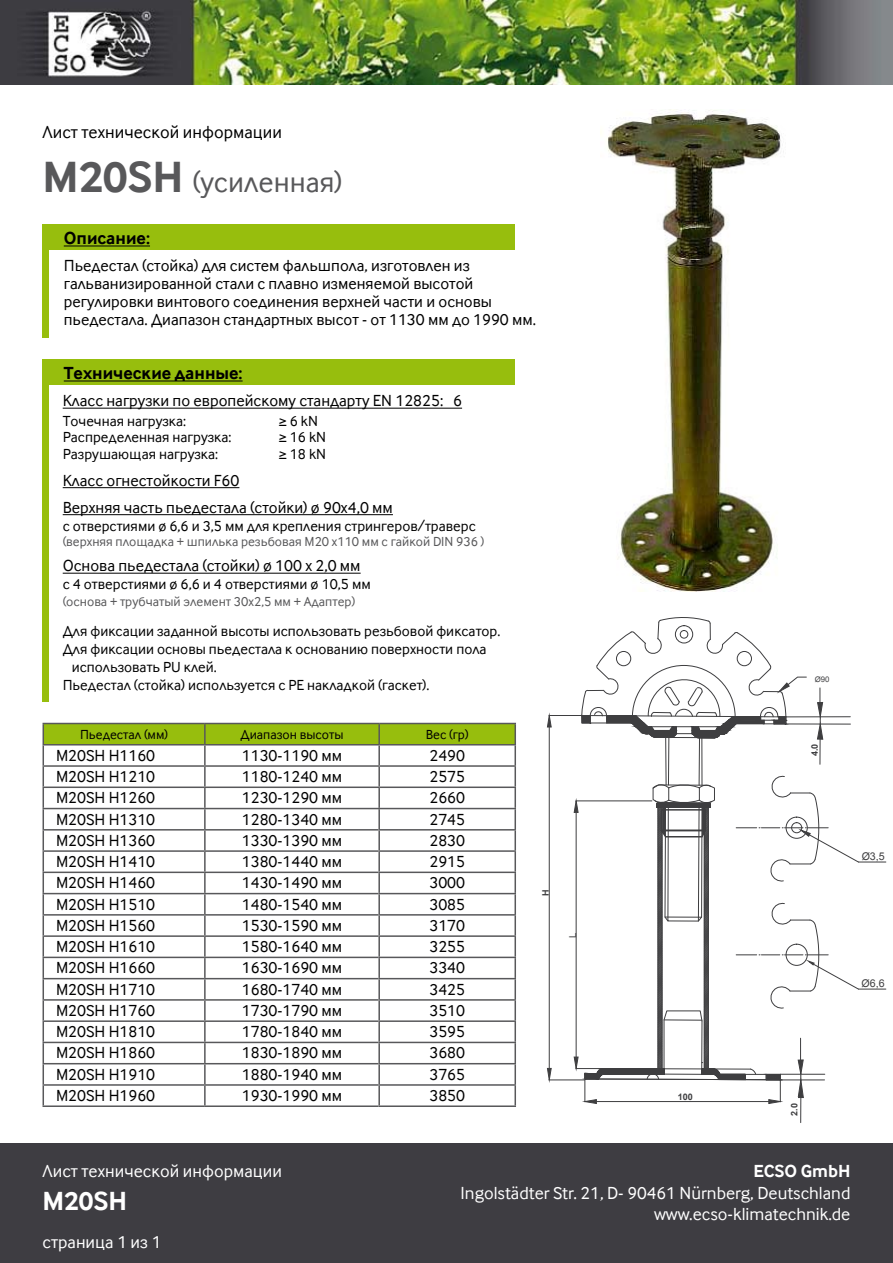
<style>
.page{position:relative;width:893px;height:1263px;background:#fff}
.page>*{position:absolute;margin:0;border:0;box-sizing:border-box;transform-origin:0 0}
.t1{font:30px "Yota Inter Face";color:#58585a}
.t2{font:700 27px "Yota Inter Face";color:#fff}
.t3{font:18px/21.6px "Yota Inter Face";color:#fff;text-align:right}
.t4{font:700 18px "Yota Inter Face";color:#000}
.t5{font:18px "Yota Inter Face";color:#000}
.t6{font:700 18px "Yota Inter Face";color:#fff}
.t7{font:16.5px/18px "Yota Inter Face";color:#000}
.t8{font:15px "Yota Inter Face";color:#000}
.t9{font:13.5px "Yota Inter Face";color:#58585a}
.t10{font:13.5px "Yota Inter Face";color:#000}
.t11{font:10.65px "Arial";color:#3e3e40}
.t12{font:9.6px "Arial";color:#3e3e40}
.t13{font:700 9px "Arial";color:#3e3e40}
.s1{font-weight:700;font-size:45px}
</style>
<div class="page">
<div style="left:43px;top:224px;width:471px;height:26px;background:#97be0d"></div>
<img style="left:0;top:0;width:893px;height:84px">
<hr style="left:64px;top:246px;width:86px;height:1px;background:#000">
<div style="left:43px;top:231px;width:6px;height:107px;background:#97be0d"></div>
<div style="left:0;top:1144px;width:893px;height:119px;background:#3e3d42"></div>
<img style="left:607px;top:109px;width:177px;height:482px">
<hr style="left:43px;top:1105px;width:162px;height:2px;background:#58585a">
<hr style="left:205px;top:1105px;width:173px;height:2px;background:#58585a">
<svg style="left:43px;top:723px;width:473px;height:382px"></svg>
<hr style="left:378px;top:1105px;width:138px;height:2px;background:#58585a">
<hr style="left:665px;top:737px;width:2px;height:48px;background:#3e3e40">
<hr style="left:668px;top:737px;width:1px;height:48px;background:#3e3e40">
<hr style="left:701px;top:738px;width:1px;height:47px;background:#3e3e40">
<hr style="left:699px;top:738px;width:1px;height:47px;background:#3e3e40">
<hr style="left:549px;top:715px;width:33px;height:1px;background:#3e3e40">
<hr style="left:549px;top:1079px;width:36px;height:1px;background:#3e3e40">
<hr style="left:549px;top:727px;width:1px;height:341px;background:#3e3e40">
<svg style="left:547px;top:715px;width:5px;height:13px"></svg>
<svg style="left:547px;top:1068px;width:5px;height:13px"></svg>
<hr style="left:786px;top:716px;width:64px;height:1px;background:#3e3e40">
<hr style="left:786px;top:723px;width:64px;height:1px;background:#3e3e40">
<svg style="left:817px;top:688px;width:6px;height:76px"></svg>
<svg style="left:581px;top:617px;width:226px;height:122px"></svg>
<div style="left:43px;top:359px;width:471px;height:26px;background:#97be0d"></div>
<hr style="left:63px;top:408px;width:399px;height:1px;background:#000">
<hr style="left:63px;top:487px;width:176px;height:1px;background:#000">
<hr style="left:63px;top:514px;width:330px;height:1px;background:#000">
<hr style="left:63px;top:573px;width:298px;height:1px;background:#000">
<hr style="left:64px;top:381px;width:179px;height:1px;background:#000">
<div style="left:43px;top:378px;width:6px;height:323px;background:#97be0d"></div>
<svg style="left:573px;top:775px;width:313px;height:347px"></svg>
<p class="t5" style="left:43px;top:122px;width:241px">Лист технической информации</p>
<h1 class="t1" style="left:43px;top:165px;width:301px"><span class="s1">M20SH</span> (усиленная)</h1>
<p class="t4" style="left:64px;top:227px;width:88px">Описание:</p>
<p class="t7" style="left:64px;top:257px;width:474px">Пьедестал (стойка) для систем фальшпола, изготовлен из гальванизированной стали с плавно изменяемой высотой регулировки винтового соединения верхней части и основы пьедестала. Диапазон стандартных высот - от 1130 мм до 1990 мм.</p>
<p class="t4" style="left:64px;top:362px;width:180px">Технические данные:</p>
<p class="t7" style="left:63px;top:391px;width:401px">Класс нагрузки по европейскому стандарту EN 12825: 6</p>
<p class="t8" style="left:63px;top:412px;width:125px">Точечная нагрузка:</p>
<p class="t8" style="left:279px;top:412px;width:41px">≥ 6 kN</p>
<p class="t8" style="left:63px;top:429px;width:170px">Распределенная нагрузка:</p>
<p class="t8" style="left:279px;top:429px;width:49px">≥ 16 kN</p>
<p class="t8" style="left:63px;top:445px;width:157px">Разрушающая нагрузка:</p>
<p class="t8" style="left:279px;top:445px;width:49px">≥ 18 kN</p>
<p class="t7" style="left:63px;top:466px;width:332px;line-height:27px">Класс огнестойкости F60<br>Верхняя часть пьедестала (стойки) ø 90х4,0 мм</p>
<p class="t8" style="left:63px;top:517px;width:415px">с отверстиями ø 6,6 и 3,5 мм для крепления стрингеров/траверс</p>
<p class="t9" style="left:63px;top:533px;width:423px">(верхняя площадка + шпилька резьбовая М20 x110 мм с гайкой DIN 936 )</p>
<p class="t7" style="left:63px;top:556px;width:299px">Основа пьедестала (стойки) ø 100 х 2,0 мм</p>
<p class="t8" style="left:63px;top:576px;width:310px">с 4 отверстиями ø 6,6 и 4 отверстиями ø 10,5 мм</p>
<p class="t9" style="left:63px;top:593px;width:294px">(основа + трубчатый элемент 30х2,5 мм + Адаптер)</p>
<p class="t8" style="left:63px;top:622px;width:439px">Для фиксации заданной высоты использовать резьбовой фиксатор.</p>
<p class="t8" style="left:63px;top:640px;width:425px">Для фиксации основы пьедестала к основанию поверхности пола</p>
<p class="t8" style="left:72px;top:658px;width:147px">использовать PU клей.</p>
<p class="t8" style="left:63px;top:676px;width:368px">Пьедестал (стойка) используется с PE накладкой (гаскет).</p>
<p class="t10" style="left:80px;top:726px;width:90px">Пьедестал (мм)</p>
<p class="t10" style="left:240px;top:726px;width:105px">Диапазон высоты</p>
<p class="t10" style="left:426px;top:726px;width:44px">Вес (гр)</p>
<p class="t7" style="left:56px;top:746px;width:101px">M20SH H1160</p>
<p class="t7" style="left:242px;top:746px;width:102px">1130-1190 мм</p>
<p class="t7" style="left:429px;top:746px;width:37px">2490</p>
<p class="t7" style="left:56px;top:767px;width:101px">M20SH H1210</p>
<p class="t7" style="left:242px;top:767px;width:102px">1180-1240 мм</p>
<p class="t7" style="left:429px;top:767px;width:37px">2575</p>
<p class="t7" style="left:56px;top:789px;width:101px">M20SH H1260</p>
<p class="t7" style="left:242px;top:789px;width:102px">1230-1290 мм</p>
<p class="t7" style="left:429px;top:789px;width:37px">2660</p>
<p class="t7" style="left:56px;top:810px;width:101px">M20SH H1310</p>
<p class="t7" style="left:242px;top:810px;width:102px">1280-1340 мм</p>
<p class="t7" style="left:429px;top:810px;width:37px">2745</p>
<p class="t7" style="left:56px;top:831px;width:101px">M20SH H1360</p>
<p class="t7" style="left:242px;top:831px;width:102px">1330-1390 мм</p>
<p class="t7" style="left:429px;top:831px;width:37px">2830</p>
<p class="t7" style="left:56px;top:852px;width:101px">M20SH H1410</p>
<p class="t7" style="left:242px;top:852px;width:102px">1380-1440 мм</p>
<p class="t7" style="left:429px;top:852px;width:37px">2915</p>
<p class="t7" style="left:56px;top:874px;width:101px">M20SH H1460</p>
<p class="t7" style="left:242px;top:874px;width:102px">1430-1490 мм</p>
<p class="t7" style="left:429px;top:874px;width:37px">3000</p>
<p class="t7" style="left:56px;top:895px;width:101px">M20SH H1510</p>
<p class="t7" style="left:242px;top:895px;width:102px">1480-1540 мм</p>
<p class="t7" style="left:429px;top:895px;width:37px">3085</p>
<p class="t7" style="left:56px;top:916px;width:101px">M20SH H1560</p>
<p class="t7" style="left:242px;top:916px;width:102px">1530-1590 мм</p>
<p class="t7" style="left:429px;top:916px;width:37px">3170</p>
<p class="t7" style="left:56px;top:937px;width:101px">M20SH H1610</p>
<p class="t7" style="left:242px;top:937px;width:102px">1580-1640 мм</p>
<p class="t7" style="left:429px;top:937px;width:37px">3255</p>
<p class="t7" style="left:56px;top:959px;width:101px">M20SH H1660</p>
<p class="t7" style="left:242px;top:959px;width:102px">1630-1690 мм</p>
<p class="t7" style="left:429px;top:959px;width:37px">3340</p>
<p class="t7" style="left:56px;top:980px;width:101px">M20SH H1710</p>
<p class="t7" style="left:242px;top:980px;width:102px">1680-1740 мм</p>
<p class="t7" style="left:429px;top:980px;width:37px">3425</p>
<p class="t7" style="left:56px;top:1001px;width:101px">M20SH H1760</p>
<p class="t7" style="left:242px;top:1001px;width:102px">1730-1790 мм</p>
<p class="t7" style="left:429px;top:1001px;width:37px">3510</p>
<p class="t7" style="left:56px;top:1022px;width:101px">M20SH H1810</p>
<p class="t7" style="left:242px;top:1022px;width:102px">1780-1840 мм</p>
<p class="t7" style="left:429px;top:1022px;width:37px">3595</p>
<p class="t7" style="left:56px;top:1044px;width:101px">M20SH H1860</p>
<p class="t7" style="left:242px;top:1044px;width:102px">1830-1890 мм</p>
<p class="t7" style="left:429px;top:1044px;width:37px">3680</p>
<p class="t7" style="left:56px;top:1065px;width:101px">M20SH H1910</p>
<p class="t7" style="left:242px;top:1065px;width:102px">1880-1940 мм</p>
<p class="t7" style="left:429px;top:1065px;width:37px">3765</p>
<p class="t7" style="left:56px;top:1086px;width:101px">M20SH H1960</p>
<p class="t7" style="left:242px;top:1086px;width:102px">1930-1990 мм</p>
<p class="t7" style="left:429px;top:1086px;width:37px">3850</p>
<p class="t13" style="left:540px;top:896px;width:8px;rotate:-90deg">Н</p>
<p class="t12" style="left:566px;top:937px;width:7px;rotate:-90deg">L</p>
<p class="t13" style="left:678px;top:1091px;width:17px">100</p>
<p class="t13" style="left:809px;top:756px;width:14px;rotate:-90deg">4.0</p>
<p class="t11" style="left:862px;top:849px;width:25px">Ø3,5</p>
<p class="t13" style="left:788px;top:1116px;width:14px;rotate:-90deg">2.0</p>
<p class="t11" style="left:862px;top:976px;width:25px">Ø6,6</p>
<p class="t3" style="left:43px;top:1160px;width:241px">Лист технической информации</p>
<h2 class="t2" style="left:43px;top:1185px;width:86px">М20SH</h2>
<p class="t3" style="left:43px;top:1231px;width:120px">страница 1 из 1</p>
<p class="t6" style="left:753px;top:1161px;width:98px">ECSO GmbH</p>
<p class="t3" style="left:461px;top:1182px;width:391px">Ingolstädter Str. 21, D- 90461 Nürnberg, Deutschland www.ecso-klimatechnik.de</p>
</div>
